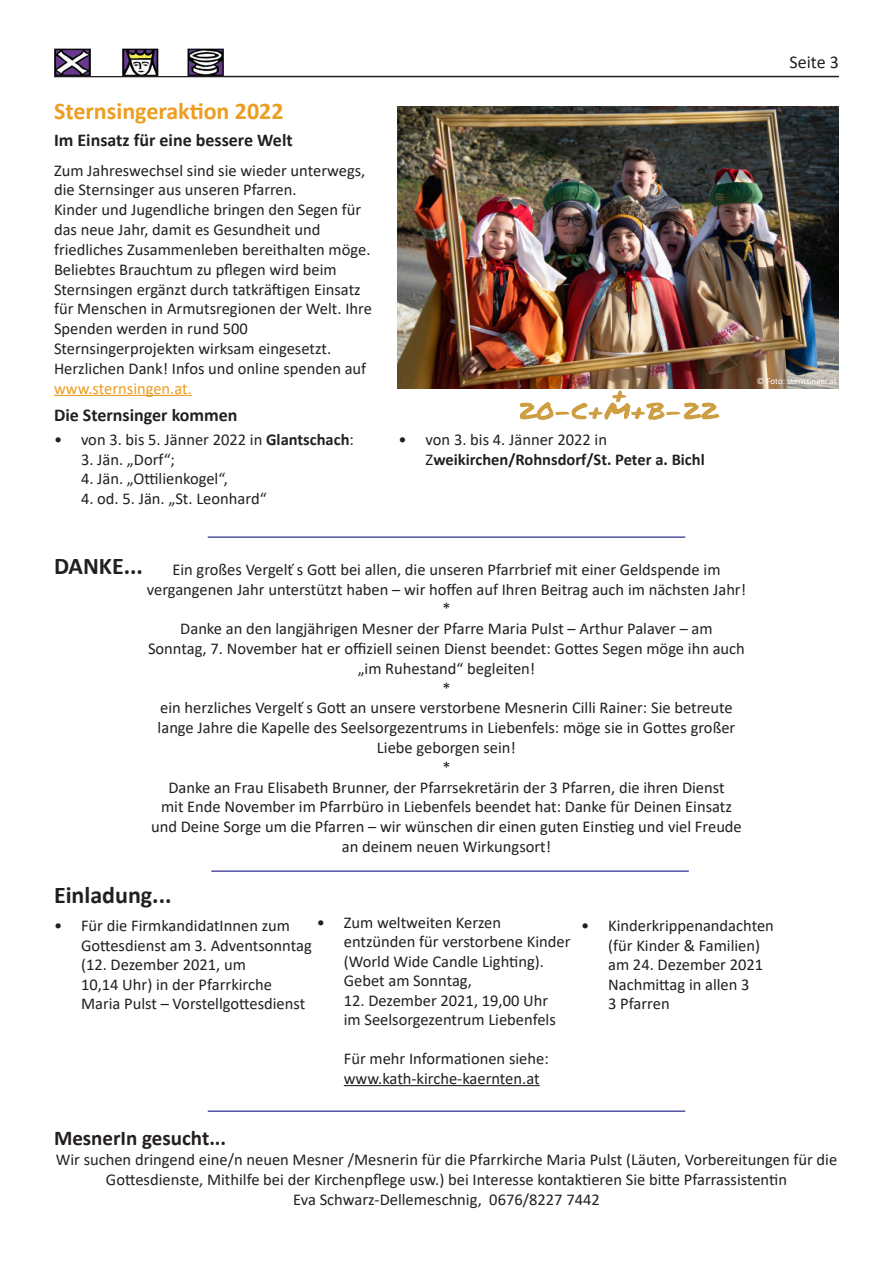
<style>
.page{position:relative;width:893px;height:1263px;background:#fff}
.page>*{position:absolute;margin:0;border:0;box-sizing:border-box;transform-origin:0 0}
.t1{font:700 24px "Calibri";color:#ed9d20}
.t2{font:700 24px "Calibri";color:#231f20}
.t3{font:700 21px "Calibri";color:#231f20}
.t4{font:700 18px "Calibri";color:#231f20}
.t5{font:18px "Calibri";color:#231f20}
.t6{font:16.5px/19.5px "Calibri";color:#231f20}
.t7{font:700 16.5px/19.8px "Calibri";color:#231f20}
.t8{font:9px "Calibri";color:#fff}
.s1{color:#ed9d20}
.s2{font-weight:700}
.s3{font-weight:400}
</style>
<div class="page">
<hr style="left:54px;top:76px;width:785px;height:1px;background:#231f20">
<img style="left:397px;top:106px;width:442px;height:283px">
<hr style="left:54px;top:395px;width:134px;height:1px;background:#ed9d20">
<img style="left:466px;top:388px;width:304px;height:32px">
<hr style="left:208px;top:536px;width:477px;height:2px;background:#5452a2">
<img style="left:54px;top:48px;width:169px;height:28px">
<hr style="left:208px;top:1110px;width:477px;height:2px;background:#5452a2">
<hr style="left:344px;top:1085px;width:196px;height:1px;background:#231f20">
<hr style="left:211px;top:870px;width:478px;height:2px;background:#5452a2">
<p class="t1" style="left:54px;top:94px;width:231px">Sternsingeraktion 2022</p>
<p class="t4" style="left:54px;top:128px;width:240px">Im Einsatz für eine bessere Welt</p>
<p class="t6" style="left:54px;top:160px;width:313px">Zum Jahreswechsel sind sie wieder unterwegs, die Sternsinger aus unseren Pfarren.</p>
<p class="t6" style="left:54px;top:199px;width:309px">Kinder und Jugendliche bringen den Segen für das neue Jahr, damit es Gesundheit und</p>
<p class="t6" style="left:54px;top:239px;width:319px">friedliches Zusammenleben bereithalten möge.<br>Beliebtes Brauchtum zu pflegen wird beim Sternsingen ergänzt durch tatkräftigen Einsatz für Menschen in Armutsregionen der Welt. Ihre Spenden werden in rund 500</p>
<p class="t6" style="left:54px;top:338px;width:279px">Sternsingerprojekten wirksam eingesetzt.</p>
<p class="t6" style="left:54px;top:358px;width:314px">Herzlichen Dank! Infos und online spenden auf <span class="s1">www.sternsingen.at.</span></p>
<p class="t6" style="left:54px;top:429px;width:301px">• von 3. bis 5. Jänner 2022 in <span class="s2">Glantschach</span>:</p>
<p class="t6" style="left:81px;top:449px;width:96px">3. Jän. „Dorf“;</p>
<p class="t6" style="left:81px;top:469px;width:148px">4. Jän. „Ottilienkogel“,</p>
<p class="t6" style="left:81px;top:489px;width:187px">4. od. 5. Jän. „St. Leonhard“</p>
<p class="t4" style="left:54px;top:403px;width:185px">Die Sternsinger kommen</p>
<p class="t7" style="left:426px;top:429px;width:281px;text-indent:-27px"><span class="s3">• von 3. bis 4. Jänner 2022 in<br>Z</span>weikirchen/Rohnsdorf/St. Peter a. Bichl</p>
<p class="t5" style="left:790px;top:49px;width:51px">Seite 3</p>
<p class="t8" style="left:757px;top:374px;width:81px">© Foto: sternsinger.at</p>
<p class="t2" style="left:54px;top:549px;width:90px">DANKE...</p>
<p class="t6" style="left:172px;top:559px;width:550px">Ein großes Vergelt ́s Gott bei allen, die unseren Pfarrbrief mit einer Geldspende im</p>
<p class="t6" style="left:147px;top:579px;width:601px">vergangenen Jahr unterstützt haben – wir hoffen auf Ihren Beitrag auch im nächsten Jahr!</p>
<p class="t6" style="left:442px;top:599px;width:10px">*</p>
<p class="t6" style="left:180px;top:618px;width:534px">Danke an den langjährigen Mesner der Pfarre Maria Pulst – Arthur Palaver – am</p>
<p class="t6" style="left:148px;top:638px;width:598px">Sonntag, 7. November hat er offiziell seinen Dienst beendet: Gottes Segen möge ihn auch</p>
<p class="t6" style="left:358px;top:658px;width:179px">„im Ruhestand“ begleiten!</p>
<p class="t6" style="left:442px;top:678px;width:10px">*</p>
<p class="t6" style="left:160px;top:698px;width:574px">ein herzliches Vergelt ́s Gott an unsere verstorbene Mesnerin Cilli Rainer: Sie betreute</p>
<p class="t6" style="left:158px;top:717px;width:579px">lange Jahre die Kapelle des Seelsorgezentrums in Liebenfels: möge sie in Gottes großer</p>
<p class="t6" style="left:377px;top:737px;width:141px">Liebe geborgen sein!</p>
<p class="t6" style="left:442px;top:757px;width:10px">*</p>
<p class="t6" style="left:168px;top:777px;width:558px">Danke an Frau Elisabeth Brunner, der Pfarrsekretärin der 3 Pfarren, die ihren Dienst</p>
<p class="t6" style="left:161px;top:797px;width:572px">mit Ende November im Pfarrbüro in Liebenfels beendet hat: Danke für Deinen Einsatz</p>
<p class="t6" style="left:151px;top:816px;width:592px">und Deine Sorge um die Pfarren – wir wünschen dir einen guten Einstieg und viel Freude</p>
<p class="t6" style="left:342px;top:836px;width:211px">an deinem neuen Wirkungsort!</p>
<p class="t2" style="left:54px;top:878px;width:119px">Einladung...</p>
<p class="t6" style="left:81px;top:915px;width:232px;text-indent:-27px">• Für die FirmkandidatInnen zum<br>Gottesdienst am 3. Adventsonntag (12. Dezember 2021, um<br>10,14 Uhr) in der Pfarrkirche<br>Maria Pulst – Vorstellgottesdienst</p>
<p class="t6" style="left:344px;top:912px;width:228px;text-indent:-27px">• Zum weltweiten Kerzen entzünden für verstorbene Kinder (World Wide Candle Lighting).<br>Gebet am Sonntag,</p>
<p class="t6" style="left:344px;top:990px;width:214px">12. Dezember 2021, 19,00 Uhr im Seelsorgezentrum Liebenfels</p>
<p class="t6" style="left:344px;top:1048px;width:206px">Für mehr Informationen siehe: www.kath-kirche-kaernten.at</p>
<p class="t6" style="left:608px;top:915px;width:167px;text-indent:-27px">• Kinderkrippenandachten (für Kinder &amp; Familien) am 24. Dezember 2021<br>Nachmittag in allen 3<br>3 Pfarren</p>
<p class="t3" style="left:54px;top:1123px;width:174px">MesnerIn gesucht...</p>
<p class="t6" style="left:56px;top:1149px;width:783px;text-align:center">Wir suchen dringend eine/n neuen Mesner /Mesnerin für die Pfarrkirche Maria Pulst (Läuten, Vorbereitungen für die<br>Gottesdienste, Mithilfe bei der Kirchenpflege usw.) bei Interesse kontaktieren Sie bitte Pfarrassistentin<br>Eva Schwarz-Dellemeschnig, 0676/8227 7442</p>
</div>
